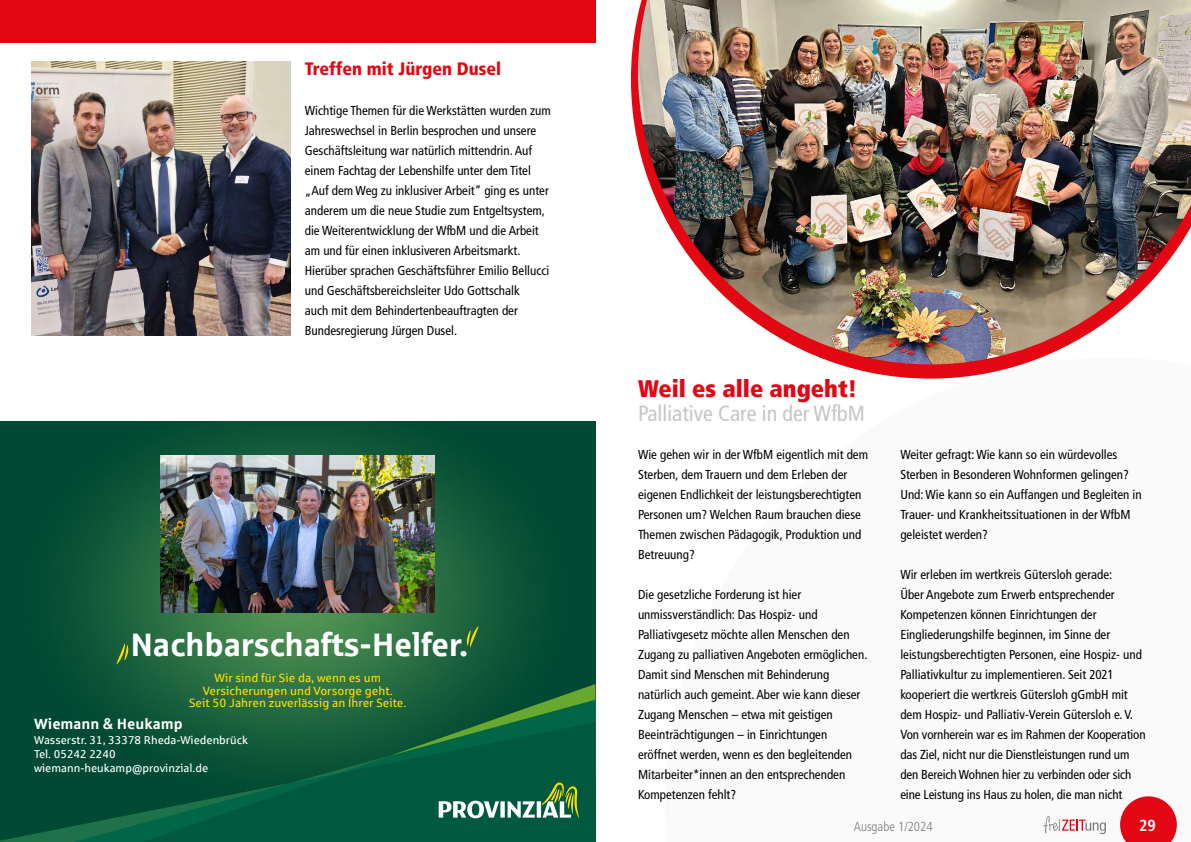
<style>
.page{position:relative;width:1191px;height:842px;background:#fff}
.page>*{position:absolute;margin:0;border:0;box-sizing:border-box;transform-origin:0 0}
.t1{font:700 32.5px "Sparkasse Rg";color:#fff}
.t2{font:900 condensed 24px "Frutiger LT Std";color:#e30613}
.t3{font:condensed 22px "Frutiger LT Std";color:#c6c6c6}
.t4{font:900 condensed 18px "Frutiger LT Std";color:#e30613}
.t5{font:700 condensed 16px "Frutiger LT Std";color:#fff}
.t6{font:700 14.9px "Sparkasse Rg";color:#fff}
.t7{font:condensed 13px/20px "Frutiger LT Std";color:#000}
.t8{font:300 condensed 13px "Frutiger LT Std";color:#7c7b7b}
.t9{font:12px/12.7px "Sparkasse Rg";color:#fd0;text-align:center}
.t10{font:11.4px/13.8px "Sparkasse Rg";color:#fff}
</style>
<div class="page">
<svg style="left:631px;top:15px;width:392px;height:364px"></svg>
<img style="left:638px;top:0;width:553px;height:364px">
<div style="left:0;top:0;width:595px;height:43px;background:#e30613"></div>
<img style="left:31px;top:62px;width:260px;height:273px">
<svg style="left:1120px;top:796px;width:56px;height:46px"></svg>
<svg style="left:1043px;top:816px;width:63px;height:18px"></svg>
<div style="left:0;top:421px;width:595px;height:421px;background:#004933"></div>
<img style="left:67px;top:422px;width:462px;height:262px">
<svg style="left:0;top:684px;width:595px;height:158px"></svg>
<img style="left:161px;top:455px;width:273px;height:158px">
<svg style="left:116px;top:643px;width:13px;height:21px"></svg>
<svg style="left:466px;top:626px;width:13px;height:21px"></svg>
<h3 class="t4" style="left:305px;top:58px;width:198px">Treffen mit Jürgen Dusel</h3>
<p class="t7" style="left:305px;top:101px;width:247px">Wichtige Themen für die Werkstätten wurden zum Jahreswechsel in Berlin besprochen und unsere Geschäftsleitung war natürlich mittendrin. Auf einem Fachtag der Lebenshilfe unter dem Titel „Auf dem Weg zu inklusiver Arbeit“ ging es unter anderem um die neue Studie zum Entgeltsystem, die Weiterentwicklung der WfbM und die Arbeit am und für einen inklusiveren Arbeitsmarkt.<br>Hierüber sprachen Geschäftsführer Emilio Bellucci und Geschäftsbereichsleiter Udo Gottschalk<br>auch mit dem Behindertenbeauftragten der Bundesregierung Jürgen Dusel.</p>
<h1 class="t1" style="left:130px;top:624px;width:339px">N H-st fahcsrabhca . ref le</h1>
<p class="t9" style="left:189px;top:671px;width:219px">W w, ade i Srü fdn i sr i musenne<br>V . t hegeg r os r oVdnunegnu r ehc i s r e<br>S . et i eSrerhInagi ssä l revuznerhaJ05t i e</p>
<p class="t6" style="left:34px;top:714px;width:150px">W me i na n &amp; H ue ma k p</p>
<p class="t10" style="left:34px;top:733px;width:215px">W R87333, 13. r t s r es sa W- adeh kcü r bnede i<br>T 042224250. l e<br>w me i makueh - nna @p ed . l a i zn i vorp</p>
<h2 class="t2" style="left:638px;top:374px;width:221px">Weil es alle angeht!</h2>
<h3 class="t3" style="left:638px;top:400px;width:228px">Palliative Care in der WfbM</h3>
<p class="t7" style="left:638px;top:444px;width:231px">Wie gehen wir in der WfbM eigentlich mit dem Sterben, dem Trauern und dem Erleben der eigenen Endlichkeit der leistungsberechtigten Personen um? Welchen Raum brauchen diese Themen zwischen Pädagogik, Produktion und Betreuung?</p>
<p class="t7" style="left:638px;top:584px;width:231px">Die gesetzliche Forderung ist hier unmissverständlich: Das Hospiz- und Palliativgesetz möchte allen Menschen den Zugang zu palliativen Angeboten ermöglichen.<br>Damit sind Menschen mit Behinderung natürlich auch gemeint. Aber wie kann dieser Zugang Menschen – etwa mit geistigen Beeinträchtigungen – in Einrichtungen eröffnet werden, wenn es den begleitenden Mitarbeiter*innen an den entsprechenden Kompetenzen fehlt?</p>
<p class="t7" style="left:900px;top:444px;width:243px">Weiter gefragt: Wie kann so ein würdevolles Sterben in Besonderen Wohnformen gelingen?<br>Und: Wie kann so ein Auffangen und Begleiten in Trauer- und Krankheitssituationen in der WfbM geleistet werden?</p>
<p class="t7" style="left:900px;top:564px;width:247px">Wir erleben im wertkreis Gütersloh gerade:<br>Über Angebote zum Erwerb entsprechender Kompetenzen können Einrichtungen der Eingliederungshilfe beginnen, im Sinne der leistungsberechtigten Personen, eine Hospiz- und Palliativkultur zu implementieren. Seit 2021 kooperiert die wertkreis Gütersloh gGmbH mit dem Hospiz- und Palliativ-Verein Gütersloh e. V.<br>Von vornherein war es im Rahmen der Kooperation das Ziel, nicht nur die Dienstleistungen rund um den Bereich Wohnen hier zu verbinden oder sich eine Leistung ins Haus zu holen, die man nicht</p>
<p class="t8" style="left:853px;top:819px;width:80px">Ausgabe 1/2024</p>
<p class="t5" style="left:1139px;top:816px;width:18px">29</p>
</div>
